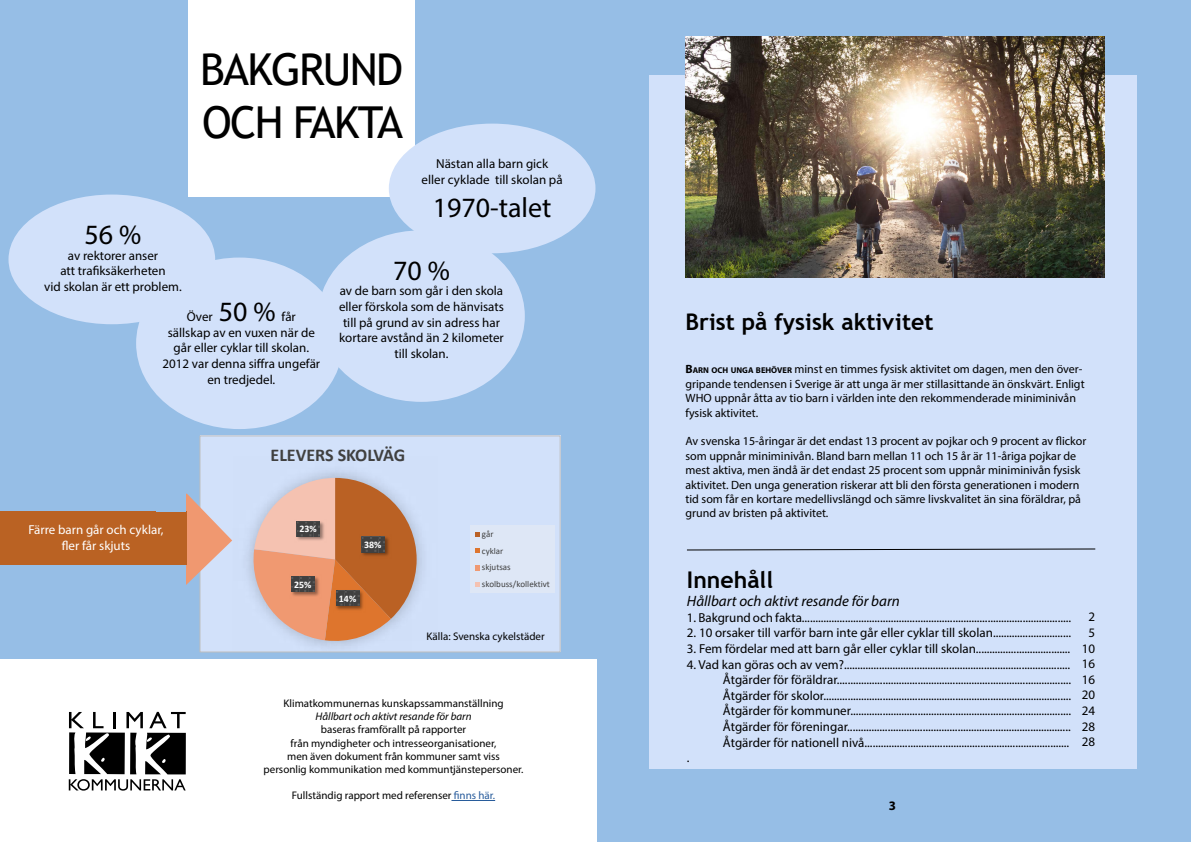
<style>
.page{position:relative;width:1191px;height:842px;background:#96bee6}
.page>*{position:absolute;margin:0;border:0;box-sizing:border-box;transform-origin:0 0}
.t1{font:44px/52.8px "Trebuchet MS";letter-spacing:-.04em;color:#000}
.t2{font:28px "Myriad Pro";color:#000}
.t3{font:700 23px "Trebuchet MS";color:#000}
.t4{font:700 18px "Calibri";letter-spacing:-.005em;color:#404040}
.t5{font:italic 15px "Myriad Pro";color:#000}
.t6{font:13px/15.6px "Myriad Pro";color:#000;text-align:center}
.t7{font:13px/15.6px "Myriad Pro";color:#fff;text-align:center}
.t8{font:700 13px "Myriad Pro";color:#000}
.t9{font:12px/14.4px "Myriad Pro";color:#000}
.t10{font:11px/13.2px "Myriad Pro";color:#000;text-align:center}
.t11{font:italic 11px "Myriad Pro";color:#000}
.t12{font:700 10px "Calibri";color:#fff}
.t13{font:9px/16.9px "Calibri";color:#404040}
.s1{font-size:28px}
.s2{color:#275b9b}
.s3{font-weight:700}
.s4{font-weight:700;font-size:8.4px}
</style>
<div class="page">
<div style="left:649px;top:75px;width:487px;height:693px;background:#d2e1fa"></div>
<img style="left:685px;top:36px;width:419px;height:242px">
<div style="left:188px;top:0;width:227px;height:196px;background:#fff"></div>
<div style="left:9px;top:195px;width:206px;height:129px;background:#d2e1fa;border-radius:50%"></div>
<svg style="left:687px;top:548px;width:409px;height:3px"></svg>
<div style="left:389px;top:124px;width:206px;height:129px;background:#d2e1fa;border-radius:50%"></div>
<div style="left:136px;top:258px;width:207px;height:171px;background:#d2e1fa;border-radius:50%"></div>
<div style="left:318px;top:230px;width:207px;height:172px;background:#d2e1fa;border-radius:50%"></div>
<div style="left:0;top:660px;width:596px;height:182px;background:#fff"></div>
<svg style="left:69px;top:712px;width:117px;height:79px"></svg>
<hr style="left:451px;top:800px;width:44px;height:1px;background:#275b9b">
<div style="left:200px;top:436px;width:360px;height:216px;background:#d2e1fa"></div>
<img style="left:356px;top:473px;width:66px;height:118px">
<svg style="left:248px;top:478px;width:168px;height:165px"></svg>
<img style="left:359px;top:535px;width:32px;height:23px">
<svg style="left:361px;top:537px;width:24px;height:15px"></svg>
<img style="left:334px;top:588px;width:32px;height:24px">
<svg style="left:336px;top:590px;width:23px;height:16px"></svg>
<img style="left:289px;top:575px;width:32px;height:23px">
<svg style="left:291px;top:577px;width:24px;height:15px"></svg>
<img style="left:294px;top:519px;width:32px;height:24px">
<svg style="left:296px;top:521px;width:24px;height:15px"></svg>
<div style="left:470px;top:526px;width:84px;height:67px;background:#dee7f6"></div>
<svg style="left:475px;top:532px;width:5px;height:4px"></svg>
<svg style="left:475px;top:548px;width:5px;height:5px"></svg>
<svg style="left:475px;top:565px;width:5px;height:5px"></svg>
<svg style="left:475px;top:582px;width:5px;height:5px"></svg>
<div style="left:200px;top:436px;width:360px;height:216px;border:1px solid #bfbfbf"></div>
<svg style="left:141px;top:493px;width:91px;height:92px;fill:#f09870"></svg>
<div style="left:0;top:512px;width:186px;height:53px;background:#ba6223"></div>
<div style="left:157px;top:490px;width:29px;height:22px;background:#96bee6"></div>
<div style="left:153px;top:565px;width:33px;height:25px;background:#96bee6"></div>
<h1 class="t1" style="left:200px;top:43px;width:205px">BAKGRUND<br>OCH FAKTA</h1>
<p class="t6" style="left:421px;top:156px;width:142px">Nästan alla barn gick<br>eller cyklade till skolan på</p>
<h2 class="t2" style="left:433px;top:191px;width:120px">1970-talet</h2>
<h2 class="t2" style="left:85px;top:218px;width:58px">56 %</h2>
<p class="t6" style="left:44px;top:247px;width:139px">av rektorer anser<br>att trafiksäkerheten<br>vid skolan är ett problem.</p>
<p class="t6" style="left:162px;top:309px;width:159px">Över <span class="s1">50 %</span> får<br>sällskap av en vuxen när de går eller cyklar till skolan.<br>2012 var denna siffra ungefär en tredjedel.</p>
<h2 class="t2" style="left:393px;top:253px;width:58px">70 %</h2>
<p class="t6" style="left:339px;top:283px;width:166px">av de barn som går i den skola eller förskola som de hänvisats till på grund av sin adress har kortare avstånd än 2 kilometer till skolan.</p>
<p class="t7" style="left:28px;top:522px;width:137px">Färre barn går och cyklar, fler får skjuts</p>
<h3 class="t4" style="left:271px;top:442px;width:136px">ELEVERS SKOLVÄG</h3>
<p class="t12" style="left:299px;top:522px;width:19px">23%</p>
<p class="t12" style="left:294px;top:577px;width:19px">25%</p>
<p class="t12" style="left:364px;top:537px;width:19px">38%</p>
<p class="t12" style="left:339px;top:591px;width:19px">14%</p>
<p class="t13" style="left:482px;top:525px;width:70px">går<br>cyklar<br>skjutsas skolbuss/kollektivt</p>
<p class="t10" style="left:426px;top:629px;width:120px">Källa: Svenska cykelstäder</p>
<p class="t10" style="left:283px;top:696px;width:222px">Klimatkommunernas kunskapssammanställning</p>
<p class="t11" style="left:315px;top:710px;width:158px">Hållbart och aktivt resande för barn</p>
<p class="t10" style="left:264px;top:723px;width:261px">baseras framförallt på rapporter<br>från myndigheter och intresseorganisationer,<br>men även dokument från kommuner samt viss<br>personlig kommunikation med kommuntjänstepersoner.</p>
<p class="t10" style="left:292px;top:789px;width:205px">Fullständig rapport med referenser <span class="s2">finns här.</span></p>
<h3 class="t3" style="left:685px;top:308px;width:249px">Brist på fysisk aktivitet</h3>
<p class="t9" style="left:685px;top:362px;width:400px"><span class="s3">B</span><span class="s4">ARN OCH UNGA BEHÖVER</span> minst en timmes fysisk aktivitet om dagen, men den över&shy;gripande tendensen i Sverige är att unga är mer stillasittande än önskvärt. Enligt WHO uppnår åtta av tio barn i världen inte den rekommenderade miniminivån fysisk aktivitet.</p>
<p class="t9" style="left:685px;top:434px;width:402px">Av svenska 15-åringar är det endast 13 procent av pojkar och 9 procent av flickor som uppnår miniminivån. Bland barn mellan 11 och 15 år är 11-åriga pojkar de mest aktiva, men ändå är det endast 25 procent som uppnår miniminivån fysisk aktivitet. Den unga generation riskerar att bli den första generationen i modern tid som får en kortare medellivslängd och sämre livskvalitet än sina föräldrar, på grund av bristen på aktivitet.</p>
<h3 class="t3" style="left:687px;top:566px;width:88px">Innehåll</h3>
<p class="t5" style="left:687px;top:592px;width:214px">Hållbart och aktivt resande för barn</p>
<p class="t6" style="left:687px;top:609px;width:386px">1. Bakgrund och fakta....................................................................................................</p>
<p class="t6" style="left:687px;top:625px;width:385px">2. 10 orsaker till varför barn inte går eller cyklar till skolan.............................</p>
<p class="t6" style="left:687px;top:641px;width:385px">3. Fem fördelar med att barn går eller cyklar till skolan...................................</p>
<p class="t6" style="left:687px;top:656px;width:385px">4. Vad kan göras och av vem?....................................................................................</p>
<p class="t6" style="left:723px;top:672px;width:350px">Åtgärder för föräldrar.......................................................................................</p>
<p class="t6" style="left:723px;top:687px;width:350px">Åtgärder för skolor............................................................................................</p>
<p class="t6" style="left:723px;top:703px;width:350px">Åtgärder för kommuner..................................................................................</p>
<p class="t6" style="left:723px;top:719px;width:349px">Åtgärder för föreningar...................................................................................</p>
<p class="t6" style="left:723px;top:734px;width:348px">Åtgärder för nationell nivå............................................................................</p>
<p class="t6" style="left:687px;top:750px;width:4px">.</p>
<p class="t8" style="left:889px;top:797px;width:9px">3</p>
<p class="t6" style="left:1082px;top:609px;width:15px">2<br>5<br>10<br>16<br>16<br>20<br>24<br>28<br>28</p>
</div>
